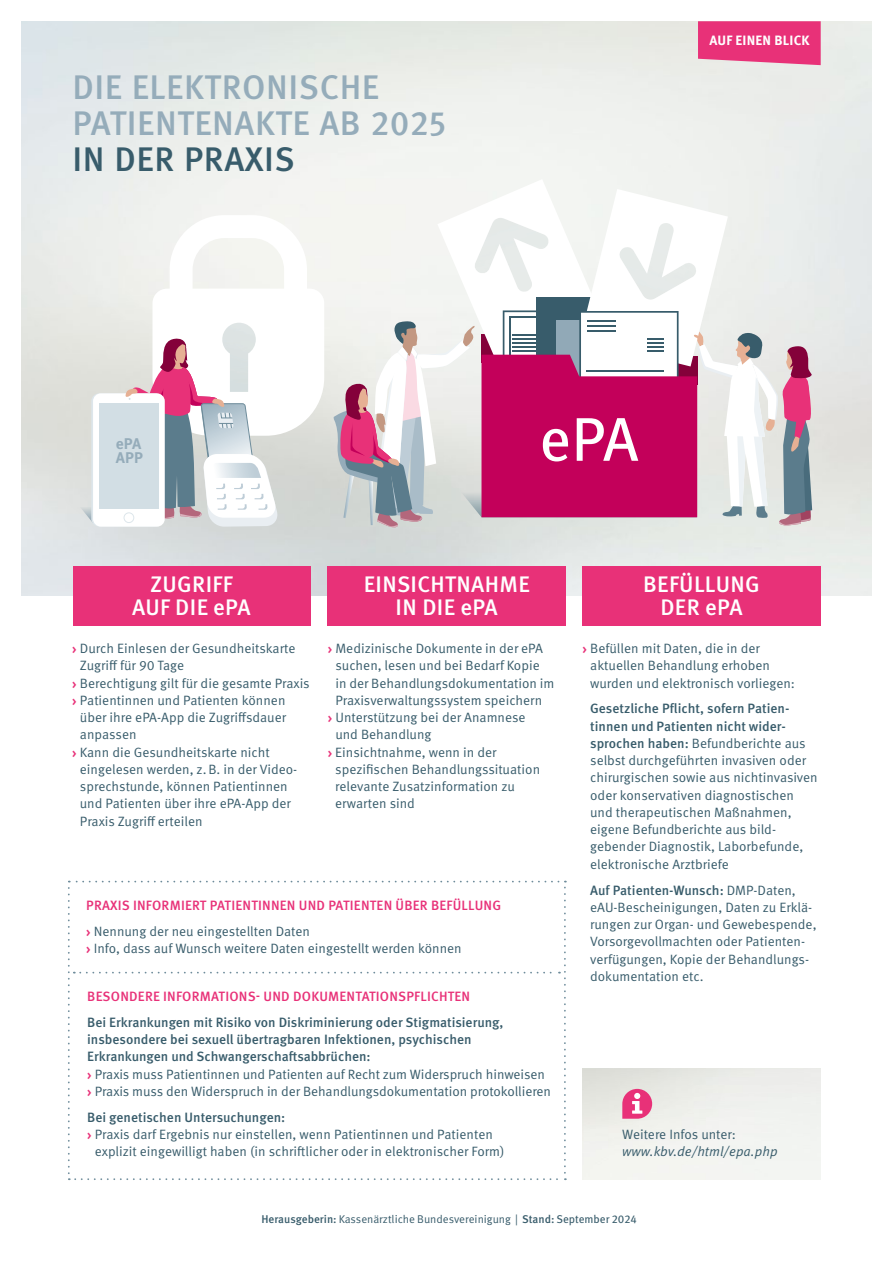
<style>
.page{position:relative;width:893px;height:1263px;background:#fff}
.page>*{position:absolute;margin:0;border:0;box-sizing:border-box;transform-origin:0 0}
.t1{font:500 34.05px/35.7px "Meta Pro";letter-spacing:.015em;color:#95acba}
.t2{font:500 34.05px "Meta Pro";letter-spacing:.015em;color:#385c6b}
.t3{font:500 22.5px/22.5px "Meta Pro";letter-spacing:.015em;color:#fff;text-align:center}
.t4{font:700 15.45px/13.8px "Meta Pro";letter-spacing:.005em;color:#95acba}
.t5{font:13.5px/17.2px "Meta Pro Norm";color:#385c6b}
.t6{font:500 13.5px/17.2px "Meta Pro";color:#385c6b}
.t7{font:500 13.5px "Meta Pro";letter-spacing:.015em;color:#e83178}
.t8{font:13.5px "Meta Pro Norm Ita";color:#385c6b}
.t9{font:700 13.5px "Meta Pro";letter-spacing:.015em;color:#fff}
.t10{font:11.25px "Meta Pro Norm";color:#385c6b}
.s1{font-family:"Meta Pro";font-weight:700;font-size:10.5px;color:#e83178}
.s2{font-family:"Meta Pro";font-weight:500}
.s3{font-family:"Meta Pro Norm";font-weight:400}
.s4{font-family:"Meta Pro"}
</style>
<div class="page">
<img style="left:21px;top:21px;width:851px;height:574px">
<div style="left:73px;top:566px;width:237px;height:59px;background:#e83178"></div>
<div style="left:327px;top:566px;width:239px;height:59px;background:#e83178"></div>
<div style="left:583px;top:566px;width:238px;height:59px;background:#e83178"></div>
<svg style="left:694px;top:21px;width:131px;height:44px;background:#e84986"></svg>
<svg style="left:622px;top:1089px;width:30px;height:30px"></svg>
<svg style="left:333px;top:179px;width:480px;height:349px"></svg>
<img style="left:619px;top:223px;width:77px;height:77px">
<svg style="left:78px;top:215px;width:246px;height:312px"></svg>
<svg style="left:68px;top:881px;width:498px;height:299px"></svg>
<h1 class="t1" style="left:72px;top:68px;width:376px">DIE ELEKTRONISCHE<br>PATIENTENAKTE AB 2025</h1>
<h1 class="t2" style="left:72px;top:133px;width:224px">IN DER PRAXIS</h1>
<p class="t4" style="left:116px;top:436px;width:29px">ePA<br>APP</p>
<p class="t9" style="left:709px;top:30px;width:102px">AUF EINEN BLICK</p>
<h2 class="t3" style="left:643px;top:572px;width:118px">BEFÜLLUNG<br>DER ePA</h2>
<p class="t5" style="left:590px;top:639px;width:206px;text-indent:-8px"><span class="s1">&gt;</span> Befüllen mit Daten, die in der aktuellen Behandlung erhoben wurden und elektronisch vorliegen:</p>
<p class="t6" style="left:590px;top:699px;width:201px">Gesetzliche Pflicht, sofern Patien&shy;tinnen und Patienten nicht wider-</p>
<p class="t5" style="left:590px;top:734px;width:229px"><span class="s2">sprochen haben:</span> Befundberichte aus selbst durchgeführten invasiven oder chirurgischen sowie aus nichtinvasiven oder konservativen diagnostischen und therapeutischen Maßnahmen, eigene Befundberichte aus bild&shy;gebender Diagnostik, Laborbefunde, elektronische Arztbriefe</p>
<p class="t6" style="left:590px;top:880px;width:207px">Auf Patienten-Wunsch: <span class="s3">DMP-Daten,</span></p>
<p class="t5" style="left:590px;top:898px;width:228px">eAU-Bescheinigungen, Daten zu Erklä&shy;rungen zur Organ- und Gewebespende, Vorsorgevollmachten oder Patienten&shy;verfügungen, Kopie der Behandlungs&shy;dokumentation etc.</p>
<h2 class="t3" style="left:364px;top:572px;width:168px">EINSICHTNAHME<br>IN DIE ePA</h2>
<p class="t5" style="left:328px;top:639px;width:217px"><span class="s1">&gt;</span> Medizinische Dokumente in der ePA</p>
<p class="t5" style="left:335px;top:656px;width:206px">suchen, lesen und bei Bedarf Kopie</p>
<p class="t5" style="left:335px;top:673px;width:221px">in der Behandlungsdokumentation im</p>
<p class="t5" style="left:335px;top:691px;width:208px">Praxisverwaltungssystem speichern</p>
<p class="t5" style="left:328px;top:708px;width:199px"><span class="s1">&gt;</span> Unterstützung bei der Anamnese</p>
<p class="t5" style="left:335px;top:725px;width:98px">und Behandlung</p>
<p class="t5" style="left:328px;top:742px;width:170px"><span class="s1">&gt;</span> Einsichtnahme, wenn in der</p>
<p class="t5" style="left:335px;top:760px;width:206px">spezifischen Behandlungssituation</p>
<p class="t5" style="left:335px;top:777px;width:181px">relevante Zusatzinformation zu</p>
<p class="t5" style="left:335px;top:794px;width:81px">erwarten sind</p>
<h2 class="t3" style="left:132px;top:572px;width:120px">ZUGRIFF<br>AUF DIE ePA</h2>
<p class="t5" style="left:72px;top:639px;width:225px"><span class="s1">&gt;</span> Durch Einlesen der Gesundheitskarte</p>
<p class="t5" style="left:80px;top:656px;width:106px">Zugriff für 90 Tage</p>
<p class="t5" style="left:72px;top:673px;width:239px"><span class="s1">&gt;</span> Berechtigung gilt für die gesamte Praxis</p>
<p class="t5" style="left:72px;top:691px;width:215px"><span class="s1">&gt;</span> Patientinnen und Patienten können</p>
<p class="t5" style="left:80px;top:708px;width:208px">über ihre ePA-App die Zugriffsdauer</p>
<p class="t5" style="left:80px;top:725px;width:58px">anpassen</p>
<p class="t5" style="left:72px;top:742px;width:199px"><span class="s1">&gt;</span> Kann die Gesundheitskarte nicht</p>
<p class="t5" style="left:80px;top:760px;width:219px">eingelesen werden, z.B. in der Video-</p>
<p class="t5" style="left:80px;top:777px;width:209px">sprechstunde, können Patientinnen</p>
<p class="t5" style="left:80px;top:794px;width:213px">und Patienten über ihre ePA-App der</p>
<p class="t5" style="left:80px;top:811px;width:124px">Praxis Zugriff erteilen</p>
<p class="t7" style="left:86px;top:895px;width:416px">PRAXIS INFORMIERT PATIENTINNEN UND PATIENTEN ÜBER BEFÜLLUNG</p>
<p class="t5" style="left:86px;top:922px;width:377px"><span class="s1">&gt;</span> Nennung der neu eingestellten Daten<br><span class="s1">&gt;</span> Info, dass auf Wunsch weitere Daten eingestellt werden können</p>
<p class="t7" style="left:87px;top:986px;width:384px">BESONDERE INFORMATIONS- UND DOKUMENTATIONSPFLICHTEN</p>
<p class="t6" style="left:87px;top:1013px;width:418px">Bei Erkrankungen mit Risiko von Diskriminierung oder Stigmatisierung, insbesondere bei sexuell übertragbaren Infektionen, psychischen<br>Erkrankungen und Schwangerschaftsabbrüchen:</p>
<p class="t5" style="left:87px;top:1064px;width:465px"><span class="s1">&gt;</span> Praxis muss Patientinnen und Patienten auf Recht zum Widerspruch hinweisen <span class="s1">&gt;</span> Praxis muss den Widerspruch in der Behandlungsdokumentation protokollieren</p>
<p class="t6" style="left:87px;top:1107px;width:200px">Bei genetischen Untersuchungen:</p>
<p class="t5" style="left:95px;top:1125px;width:411px;text-indent:-8px"><span class="s1">&gt;</span> Praxis darf Ergebnis nur einstellen, wenn Patientinnen und Patienten explizit eingewilligt haben (in schriftlicher oder in elektronischer Form)</p>
<p class="t5" style="left:622px;top:1124px;width:115px">Weitere Infos unter:</p>
<p class="t8" style="left:622px;top:1141px;width:157px">www.kbv.de/html/epa.php</p>
<p class="t10" style="left:261px;top:1211px;width:377px"><span class="s2">Herausgeberin:</span> Kassenärztliche Bundesvereinigung | <span class="s2">Stand:</span> <span class="s4">September 2024</span></p>
</div>
